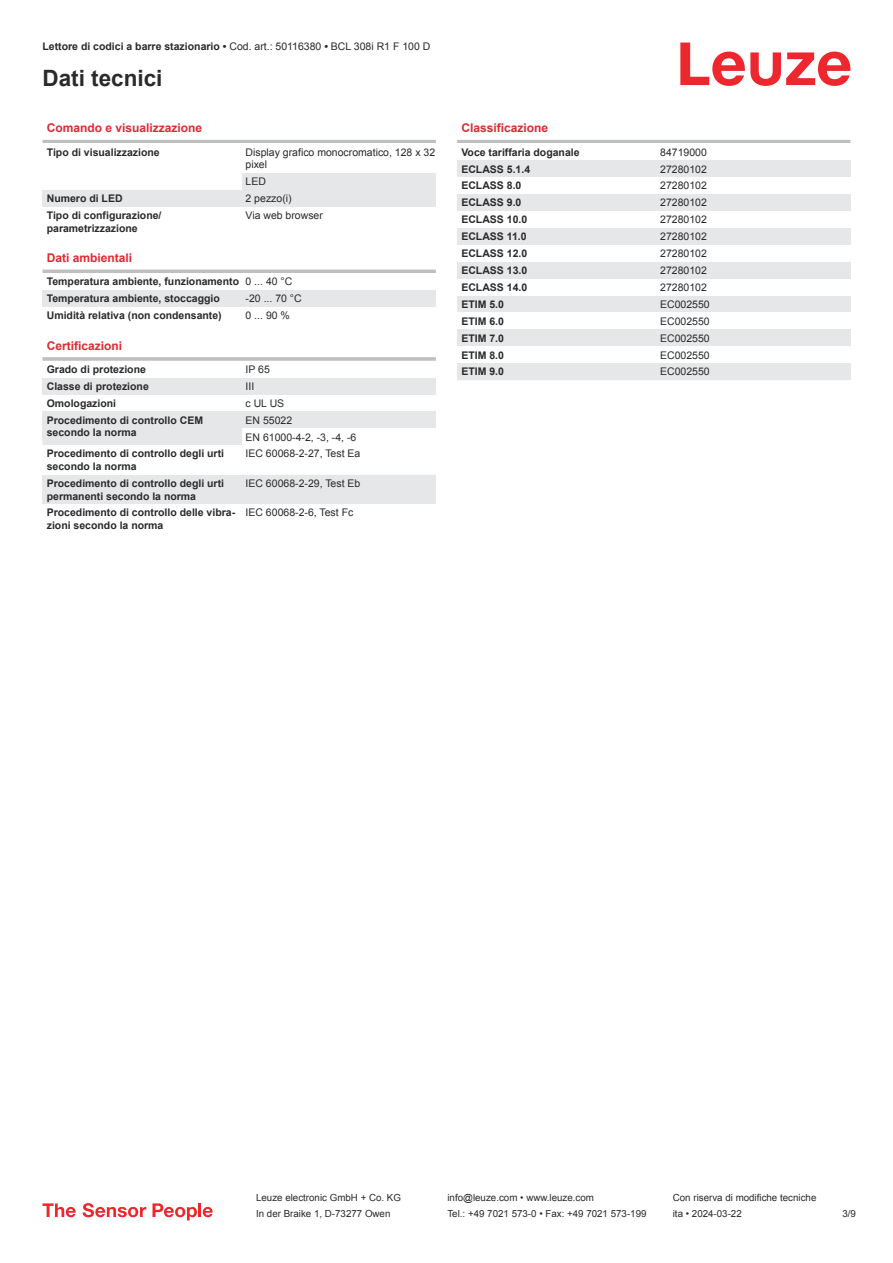
<style>
.page{position:relative;width:893px;height:1263px;background:#fff}
.page>*{position:absolute;margin:0;border:0;box-sizing:border-box;transform-origin:0 0}
.t1{font:700 22.5px "Arial";color:#2b292a}
.t2{font:700 12px "Arial";color:#db2a30}
.t3{font:700 10.5px/12.6px "Arial";color:#2b292a}
.t4{font:10.5px/12.6px "Arial";color:#2b292a}
.t5{font:9.75px "Arial";color:#2b292a}
.s1{font-weight:400}
</style>
<div class="page">
<svg style="left:680px;top:43px;width:170px;height:43px"></svg>
<svg style="left:43px;top:441px;width:393px;height:63px;fill:#e6e7e9"></svg>
<hr style="left:43px;top:140px;width:393px;height:3px;background:#bdbfc1">
<div style="left:242px;top:173px;width:194px;height:17px;background:#e6e7e9"></div>
<div style="left:43px;top:190px;width:199px;height:17px;background:#e6e7e9"></div>
<div style="left:242px;top:190px;width:194px;height:17px;background:#e6e7e9"></div>
<hr style="left:43px;top:270px;width:393px;height:3px;background:#bdbfc1">
<div style="left:43px;top:290px;width:199px;height:17px;background:#e6e7e9"></div>
<div style="left:242px;top:290px;width:194px;height:17px;background:#e6e7e9"></div>
<hr style="left:43px;top:357px;width:393px;height:4px;background:#c6c8ca">
<div style="left:43px;top:378px;width:199px;height:17px;background:#e6e7e9"></div>
<div style="left:242px;top:378px;width:194px;height:17px;background:#e6e7e9"></div>
<div style="left:43px;top:411px;width:199px;height:30px;background:#e6e7e9"></div>
<div style="left:242px;top:411px;width:194px;height:17px;background:#e6e7e9"></div>
<div style="left:242px;top:428px;width:194px;height:17px;background:#fff"></div>
<div style="left:43px;top:445px;width:199px;height:30px;background:#fff"></div>
<div style="left:242px;top:445px;width:194px;height:17px;background:#fff"></div>
<div style="left:43px;top:475px;width:199px;height:29px;background:#e6e7e9"></div>
<div style="left:242px;top:475px;width:194px;height:17px;background:#e6e7e9"></div>
<hr style="left:457px;top:140px;width:393px;height:3px;background:#bdbfc1">
<div style="left:457px;top:160px;width:200px;height:17px;background:#e6e7e9"></div>
<div style="left:657px;top:160px;width:193px;height:17px;background:#e6e7e9"></div>
<div style="left:457px;top:194px;width:200px;height:17px;background:#e6e7e9"></div>
<div style="left:657px;top:194px;width:193px;height:17px;background:#e6e7e9"></div>
<div style="left:457px;top:228px;width:200px;height:17px;background:#e6e7e9"></div>
<div style="left:657px;top:228px;width:193px;height:17px;background:#e6e7e9"></div>
<div style="left:457px;top:262px;width:200px;height:17px;background:#e6e7e9"></div>
<div style="left:657px;top:262px;width:193px;height:17px;background:#e6e7e9"></div>
<div style="left:457px;top:296px;width:200px;height:16px;background:#e6e7e9"></div>
<div style="left:657px;top:296px;width:193px;height:16px;background:#e6e7e9"></div>
<div style="left:457px;top:329px;width:200px;height:17px;background:#e6e7e9"></div>
<div style="left:657px;top:329px;width:193px;height:17px;background:#e6e7e9"></div>
<div style="left:457px;top:363px;width:200px;height:17px;background:#e6e7e9"></div>
<div style="left:657px;top:363px;width:193px;height:17px;background:#e6e7e9"></div>
<svg style="left:43px;top:1203px;width:33px;height:14px"></svg>
<svg style="left:83px;top:1203px;width:63px;height:14px"></svg>
<svg style="left:153px;top:1203px;width:44px;height:17px"></svg>
<hr style="left:198px;top:1203px;width:3px;height:14px;background:#ed272d">
<svg style="left:203px;top:1207px;width:10px;height:10px"></svg>
<p class="t3" style="left:43px;top:41px;width:389px">Lettore di codici a barre stazionario • <span class="s1">Cod. art.: 50116380</span> • <span class="s1">BCL 308i R1 F 100 D</span></p>
<h1 class="t1" style="left:43px;top:70px;width:122px">Dati tecnici</h1>
<p class="t2" style="left:47px;top:123px;width:157px">Comando e visualizzazione</p>
<p class="t3" style="left:47px;top:147px;width:115px">Tipo di visualizzazione</p>
<p class="t4" style="left:246px;top:147px;width:191px">Display grafico monocromatico, 128 x 32 pixel</p>
<p class="t4" style="left:246px;top:176px;width:22px">LED</p>
<p class="t3" style="left:47px;top:193px;width:77px">Numero di LED</p>
<p class="t4" style="left:246px;top:193px;width:48px">2 pezzo(i)</p>
<p class="t3" style="left:47px;top:210px;width:116px">Tipo di configurazione/ parametrizzazione</p>
<p class="t4" style="left:246px;top:210px;width:79px">Via web browser</p>
<p class="t2" style="left:47px;top:253px;width:87px">Dati ambientali</p>
<p class="t3" style="left:47px;top:274px;width:247px;line-height:17px">Temperatura ambiente, funzionamento <span class="s1">0 ... 40 °C<br></span>Temperatura ambiente, stoccaggio</p>
<p class="t4" style="left:246px;top:293px;width:58px">-20 ... 70 °C</p>
<p class="t3" style="left:47px;top:310px;width:177px">Umidità relativa (non condensante)</p>
<p class="t4" style="left:246px;top:310px;width:46px">0 ... 90 %</p>
<p class="t2" style="left:47px;top:341px;width:77px">Certificazioni</p>
<p class="t3" style="left:47px;top:364px;width:101px">Grado di protezione</p>
<p class="t4" style="left:246px;top:364px;width:26px">IP 65</p>
<p class="t3" style="left:47px;top:381px;width:104px">Classe di protezione</p>
<p class="t4" style="left:246px;top:381px;width:10px">III</p>
<p class="t3" style="left:47px;top:398px;width:71px">Omologazioni</p>
<p class="t4" style="left:246px;top:398px;width:40px">c UL US</p>
<p class="t3" style="left:47px;top:415px;width:158px">Procedimento di controllo CEM secondo la norma</p>
<p class="t4" style="left:246px;top:412px;width:112px;line-height:17px">EN 55022<br>EN 61000-4-2, -3, -4, -6</p>
<p class="t3" style="left:47px;top:448px;width:179px">Procedimento di controllo degli urti secondo la norma</p>
<p class="t4" style="left:246px;top:448px;width:116px">IEC 60068-2-27, Test Ea</p>
<p class="t3" style="left:47px;top:478px;width:179px">Procedimento di controllo degli urti permanenti secondo la norma</p>
<p class="t4" style="left:246px;top:478px;width:116px">IEC 60068-2-29, Test Eb</p>
<p class="t3" style="left:47px;top:507px;width:190px">Procedimento di controllo delle vibra&shy;zioni secondo la norma</p>
<p class="t4" style="left:246px;top:507px;width:109px">IEC 60068-2-6, Test Fc</p>
<p class="t2" style="left:461px;top:123px;width:88px">Classificazione</p>
<p class="t3" style="left:461px;top:147px;width:120px">Voce tariffaria doganale</p>
<p class="t4" style="left:660px;top:147px;width:48px">84719000</p>
<p class="t3" style="left:461px;top:164px;width:70px">ECLASS 5.1.4</p>
<p class="t4" style="left:660px;top:164px;width:48px">27280102</p>
<p class="t3" style="left:461px;top:180px;width:62px">ECLASS 8.0</p>
<p class="t4" style="left:660px;top:180px;width:48px">27280102</p>
<p class="t3" style="left:461px;top:197px;width:62px">ECLASS 9.0</p>
<p class="t4" style="left:660px;top:197px;width:48px">27280102</p>
<p class="t3" style="left:461px;top:214px;width:67px">ECLASS 10.0</p>
<p class="t4" style="left:660px;top:214px;width:48px">27280102</p>
<p class="t3" style="left:461px;top:231px;width:67px">ECLASS 11.0</p>
<p class="t4" style="left:660px;top:231px;width:48px">27280102</p>
<p class="t3" style="left:461px;top:248px;width:67px">ECLASS 12.0</p>
<p class="t4" style="left:660px;top:248px;width:48px">27280102</p>
<p class="t3" style="left:461px;top:265px;width:67px">ECLASS 13.0</p>
<p class="t4" style="left:660px;top:265px;width:48px">27280102</p>
<p class="t3" style="left:461px;top:282px;width:67px">ECLASS 14.0</p>
<p class="t4" style="left:660px;top:282px;width:48px">27280102</p>
<p class="t3" style="left:461px;top:299px;width:44px">ETIM 5.0</p>
<p class="t4" style="left:660px;top:299px;width:51px">EC002550</p>
<p class="t3" style="left:461px;top:316px;width:44px">ETIM 6.0</p>
<p class="t4" style="left:660px;top:316px;width:51px">EC002550</p>
<p class="t3" style="left:461px;top:333px;width:44px">ETIM 7.0</p>
<p class="t4" style="left:660px;top:333px;width:51px">EC002550</p>
<p class="t3" style="left:461px;top:349px;width:44px">ETIM 8.0</p>
<p class="t4" style="left:660px;top:349px;width:51px">EC002550</p>
<p class="t3" style="left:461px;top:366px;width:44px">ETIM 9.0</p>
<p class="t4" style="left:660px;top:366px;width:51px">EC002550</p>
<p class="t5" style="left:256px;top:1194px;width:146px">Leuze electronic GmbH + Co. KG</p>
<p class="t5" style="left:447px;top:1194px;width:148px">info@leuze.com • www.leuze.com</p>
<p class="t5" style="left:673px;top:1194px;width:145px">Con riserva di modifiche tecniche</p>
<p class="t5" style="left:256px;top:1210px;width:136px">In der Braike 1, D-73277 Owen</p>
<p class="t5" style="left:447px;top:1210px;width:201px">Tel.: +49 7021 573-0 • Fax: +49 7021 573-199</p>
<p class="t5" style="left:673px;top:1210px;width:70px">ita • 2024-03-22</p>
<p class="t5" style="left:842px;top:1210px;width:15px">3 /9</p>
</div>
